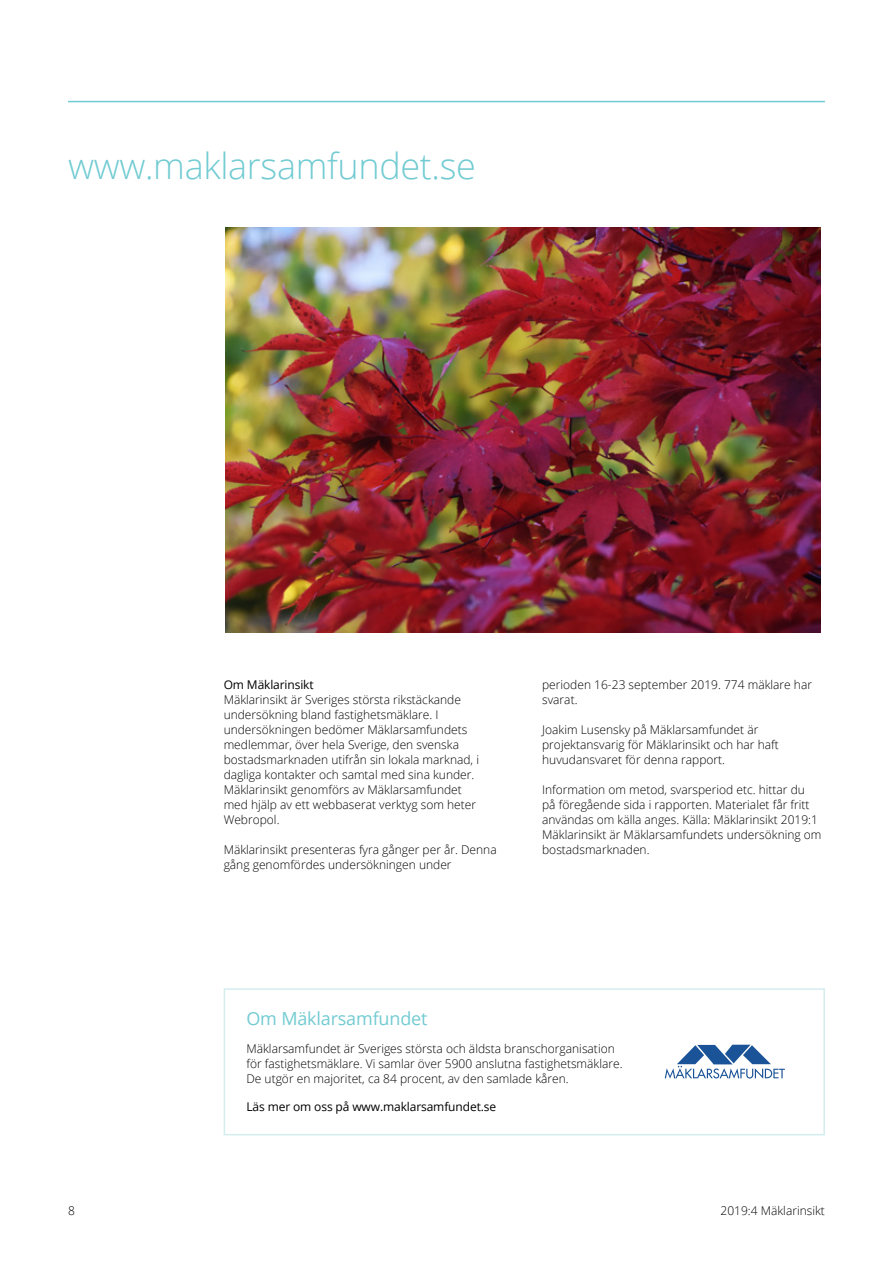
<style>
.page{position:relative;width:893px;height:1263px;background:#fff}
.page>*{position:absolute;margin:0;border:0;box-sizing:border-box;transform-origin:0 0}
.t1{font:300 36px "Open Sans";letter-spacing:-.01em;color:#72cbd2}
.t2{font:18px "Open Sans";letter-spacing:-.01em;color:#72cbd2}
.t3{font:300 12px/15px "Open Sans";color:#000}
.t4{font:12px "Open Sans";letter-spacing:-.01em;color:#000}
</style>
<div class="page">
<hr style="left:68px;top:101px;width:757px;height:1px;background:#72cbd2">
<div style="left:224px;top:988px;width:601px;height:147px;border:2px solid #d4edee"></div>
<svg style="left:665px;top:1045px;width:120px;height:34px"></svg>
<img style="left:225px;top:228px;width:595px;height:404px">
<h1 class="t1" style="left:68px;top:141px;width:409px">www.maklarsamfundet.se</h1>
<p class="t4" style="left:224px;top:676px;width:92px">Om Mäklarinsikt</p>
<p class="t3" style="left:224px;top:692px;width:257px">Mäklarinsikt är Sveriges största rikstäckande undersökning bland fastighetsmäklare. I undersökningen bedömer Mäklarsamfundets medlemmar, över hela Sverige, den svenska bostadsmarknaden utifrån sin lokala marknad, i dagliga kontakter och samtal med sina kunder.<br>Mäklarinsikt genomförs av Mäklarsamfundet med hjälp av ett webbaserat verktyg som heter Webropol.</p>
<p class="t3" style="left:224px;top:842px;width:275px">Mäklarinsikt presenteras fyra gånger per år. Denna gång genomfördes undersökningen under</p>
<p class="t3" style="left:542px;top:677px;width:271px">perioden 16-23 september 2019. 774 mäklare har svarat.</p>
<p class="t3" style="left:542px;top:722px;width:238px">Joakim Lusensky på Mäklarsamfundet är projektansvarig för Mäklarinsikt och har haft huvudansvaret för denna rapport.</p>
<p class="t3" style="left:542px;top:782px;width:281px">Information om metod, svarsperiod etc. hittar du<br>på föregående sida i rapporten. Materialet får fritt användas om källa anges. Källa: Mäklarinsikt 2019:1<br>Mäklarinsikt är Mäklarsamfundets undersökning om bostadsmarknaden.</p>
<h2 class="t2" style="left:246px;top:1006px;width:183px">Om Mäklarsamfundet</h2>
<p class="t3" style="left:246px;top:1040px;width:378px">Mäklarsamfundet är Sveriges största och äldsta branschorganisation för fastighetsmäklare. Vi samlar över 5900 anslutna fastighetsmäklare.<br>De utgör en majoritet, ca 84 procent, av den samlade kåren.</p>
<p class="t4" style="left:246px;top:1099px;width:251px">Läs mer om oss på www.maklarsamfundet.se</p>
<p class="t3" style="left:68px;top:1202px;width:8px">8</p>
<p class="t3" style="left:720px;top:1202px;width:106px">2019:4 Mäklarinsikt</p>
</div>
